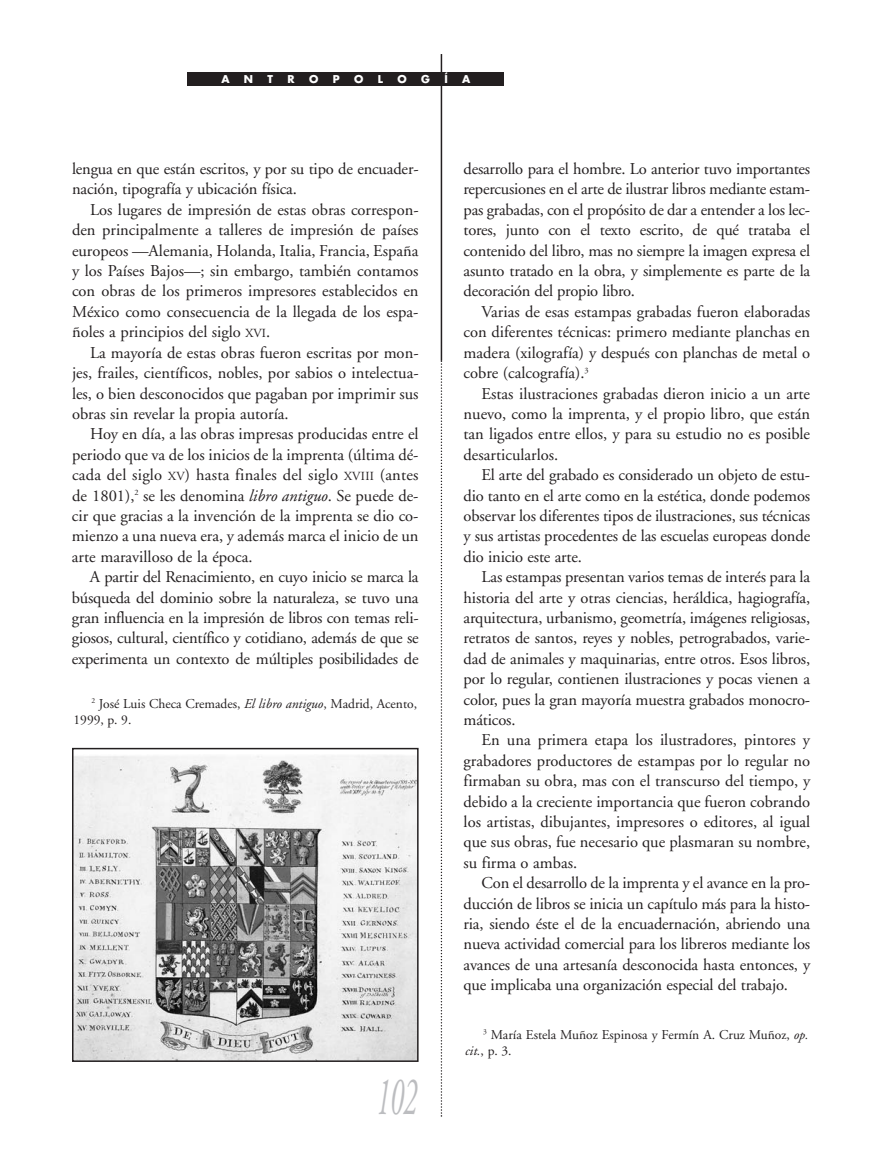
<style>
.page{position:relative;width:893px;height:1170px;background:#fff}
.page>*{position:absolute;margin:0;border:0;box-sizing:border-box;transform-origin:0 0}
.t1{font:italic 54px "Adobe Garamond";color:#bcbdc0;scale:.5 1}
.t2{font:16.5px/20.4px "Adobe Garamond";letter-spacing:-.01em;color:#231f20;text-align:justify}
.t3{font:13.5px/15.9px "Adobe Garamond";color:#231f20}
.t4{font:700 10.5px "Futura";color:#fff}
.s1{font-size:12.3px}
.s2{font-style:italic}
</style>
<div class="page">
<hr style="left:441px;top:54px;width:1px;height:306px;background:#231f20">
<svg style="left:441px;top:360px;width:1px;height:756px"></svg>
<div style="left:188px;top:72px;width:316px;height:14px;background:#231f20"></div>
<img style="left:75px;top:755px;width:341px;height:303px">
<div style="left:72px;top:747px;width:347px;height:314px;border:2px solid #231f20"></div>
<p class="t4" style="left:221px;top:74px;width:10px">A</p>
<p class="t4" style="left:244px;top:74px;width:11px">N</p>
<p class="t4" style="left:268px;top:74px;width:7px">T</p>
<p class="t4" style="left:288px;top:74px;width:9px">R</p>
<p class="t4" style="left:309px;top:74px;width:11px">O</p>
<p class="t4" style="left:333px;top:74px;width:8px">P</p>
<p class="t4" style="left:354px;top:74px;width:11px">O</p>
<p class="t4" style="left:378px;top:74px;width:7px">L</p>
<p class="t4" style="left:397px;top:74px;width:11px">O</p>
<p class="t4" style="left:421px;top:74px;width:10px">G</p>
<p class="t4" style="left:444px;top:74px;width:5px">Í</p>
<p class="t4" style="left:462px;top:74px;width:10px">A</p>
<p class="t2" style="left:72px;top:160px;width:348px">lengua en que están escritos, y por su tipo de encuader&shy;nación, tipografía y ubicación física.</p>
<p class="t2" style="left:72px;top:201px;width:348px;text-indent:18px">Los lugares de impresión de estas obras correspon&shy;den principalmente a talleres de impresión de países europeos —Alemania, Holanda, Italia, Francia, España y los Países Bajos—; sin embargo, también contamos con obras de los primeros impresores establecidos en México como consecuencia de la llegada de los espa&shy;ñoles a principios del siglo <span class="s1">XVI</span>.</p>
<p class="t2" style="left:72px;top:343px;width:348px;text-indent:18px">La mayoría de estas obras fueron escritas por mon&shy;jes, frailes, científicos, nobles, por sabios o intelectua&shy;les, o bien desconocidos que pagaban por imprimir sus obras sin revelar la propia autoría.</p>
<p class="t2" style="left:72px;top:425px;width:348px;text-indent:18px">Hoy en día, a las obras impresas producidas entre el periodo que va de los inicios de la imprenta (última dé&shy;cada del siglo <span class="s1">XV</span>) hasta finales del siglo <span class="s1">XVIII</span> (antes de 1801),<sup>2</sup> se les denomina <span class="s2">libro antiguo</span>. Se puede de&shy;cir que gracias a la invención de la imprenta se dio co&shy;mienzo a una nueva era, y además marca el inicio de un arte maravilloso de la época.</p>
<p class="t2" style="left:72px;top:568px;width:348px;text-indent:18px">A partir del Renacimiento, en cuyo inicio se marca la búsqueda del dominio sobre la naturaleza, se tuvo una gran influencia en la impresión de libros con temas reli&shy;giosos, cultural, científico y cotidiano, además de que se experimenta un contexto de múltiples posibilidades de</p>
<p class="t3" style="left:74px;top:697px;width:345px;text-indent:18px"><sup>2</sup> José Luis Checa Cremades, <span class="s2">El libro antiguo</span>, Madrid, Acento,<br>1999, p. 9.</p>
<h1 class="t1" style="left:377px;top:1075px;width:82px">102</h1>
<p class="t2" style="left:464px;top:160px;width:348px">desarrollo para el hombre. Lo anterior tuvo importantes repercusiones en el arte de ilustrar libros mediante estam&shy;pas grabadas, con el propósito de dar a entender a los lec&shy;tores, junto con el texto escrito, de qué trataba el contenido del libro, mas no siempre la imagen expresa el asunto tratado en la obra, y simplemente es parte de la decoración del propio libro.</p>
<p class="t2" style="left:464px;top:303px;width:348px;text-indent:18px">Varias de esas estampas grabadas fueron elaboradas con diferentes técnicas: primero mediante planchas en madera (xilografía) y después con planchas de metal o cobre (calcografía).<sup>3</sup></p>
<p class="t2" style="left:464px;top:384px;width:348px;text-indent:18px">Estas ilustraciones grabadas dieron inicio a un arte nuevo, como la imprenta, y el propio libro, que están tan ligados entre ellos, y para su estudio no es posible desarticularlos.</p>
<p class="t2" style="left:464px;top:466px;width:348px;text-indent:18px">El arte del grabado es considerado un objeto de estu&shy;dio tanto en el arte como en la estética, donde podemos observar los diferentes tipos de ilustraciones, sus técnicas y sus artistas procedentes de las escuelas europeas donde dio inicio este arte.</p>
<p class="t2" style="left:464px;top:568px;width:348px;text-indent:18px">Las estampas presentan varios temas de interés para la historia del arte y otras ciencias, heráldica, hagiografía, arquitectura, urbanismo, geometría, imágenes religiosas, retratos de santos, reyes y nobles, petrograbados, varie&shy;dad de animales y maquinarias, entre otros. Esos libros, por lo regular, contienen ilustraciones y pocas vienen a color, pues la gran mayoría muestra grabados monocro&shy;máticos.</p>
<p class="t2" style="left:464px;top:731px;width:348px;text-indent:18px">En una primera etapa los ilustradores, pintores y grabadores productores de estampas por lo regular no firmaban su obra, mas con el transcurso del tiempo, y debido a la creciente importancia que fueron cobrando los artistas, dibujantes, impresores o editores, al igual que sus obras, fue necesario que plasmaran su nombre, su firma o ambas.</p>
<p class="t2" style="left:464px;top:874px;width:348px;text-indent:18px">Con el desarrollo de la imprenta y el avance en la pro&shy;ducción de libros se inicia un capítulo más para la histo&shy;ria, siendo éste el de la encuadernación, abriendo una nueva actividad comercial para los libreros mediante los avances de una artesanía desconocida hasta entonces, y que implicaba una organización especial del trabajo.</p>
<p class="t3" style="left:465px;top:1027px;width:345px;text-indent:18px"><sup>3</sup> María Estela Muñoz Espinosa y Fermín A. Cruz Muñoz, <span class="s2">op. cit.</span>, p. 3.</p>
</div>
